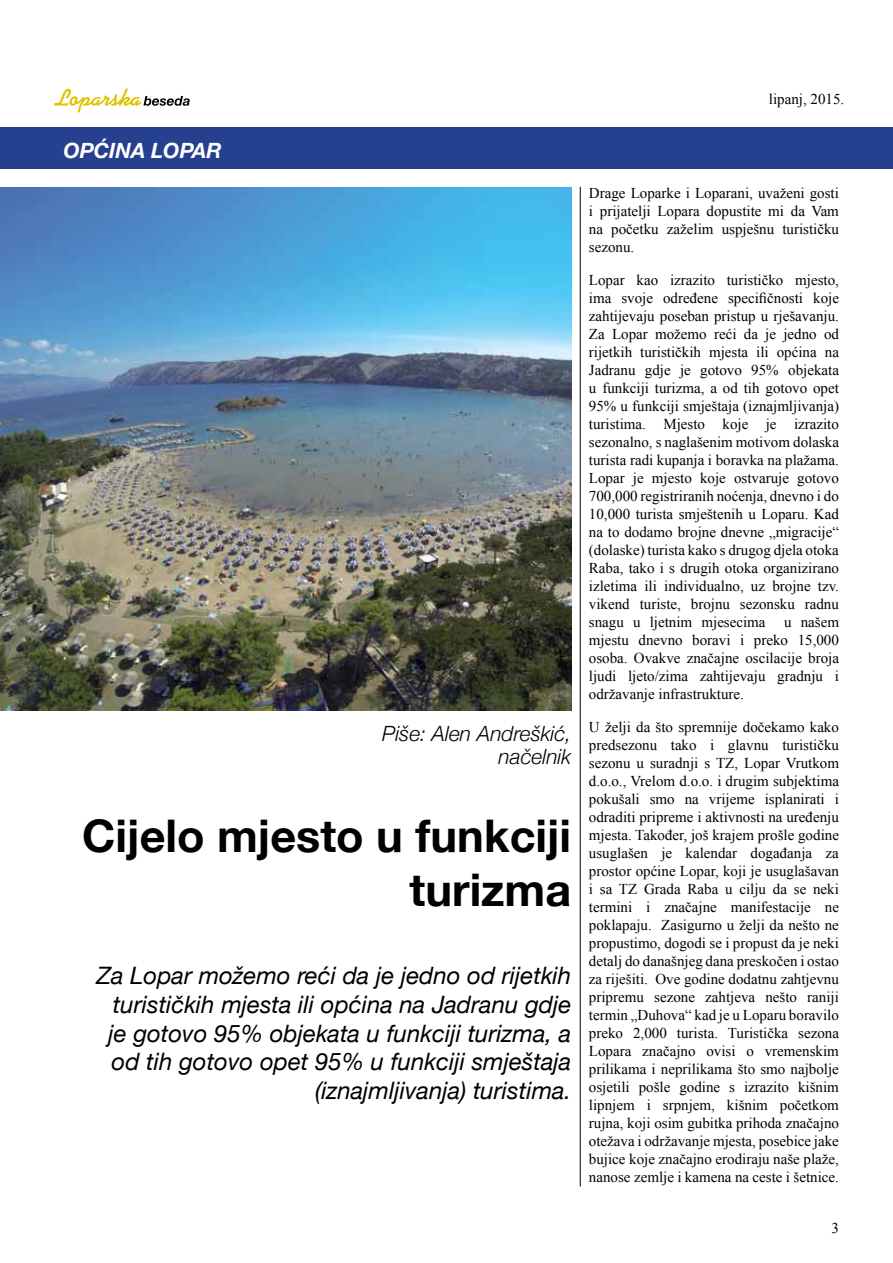
<style>
.page{position:relative;width:893px;height:1263px;background:#fff}
.page>*{position:absolute;margin:0;border:0;box-sizing:border-box;transform-origin:0 0}
.t1{font:700 45px/54px "Helvetica Neue";color:#000;text-align:right}
.t2{font:italic 24px/28.8px "Helvetica Neue";color:#000;text-align:right}
.t3{font:italic 300 21px/23.1px "Helvetica Neue";color:#000;text-align:right}
.t4{font:italic 700 21px "Helvetica Neue";color:#fff}
.t5{font:15px/18px "Times New Roman";color:#000;text-align:justify}
</style>
<div class="page">
<hr style="left:580px;top:187px;width:1px;height:999px;background:#000">
<svg style="left:54px;top:88px;width:136px;height:25px"></svg>
<div style="left:0;top:128px;width:893px;height:41px;background:#25408f"></div>
<img style="left:0;top:187px;width:571px;height:523px">
<h3 class="t4" style="left:63px;top:134px;width:160px">OPĆINA LOPAR</h3>
<h3 class="t3" style="left:382px;top:721px;width:191px">Piše: Alen Andreškić, načelnik</h3>
<h1 class="t1" style="left:82px;top:806px;width:490px">Cijelo mjesto u funkciji turizma</h1>
<h2 class="t2" style="left:96px;top:960px;width:476px">Za Lopar možemo reći da je jedno od rijetkih turističkih mjesta ili općina na Jadranu gdje je gotovo 95% objekata u funkciji turizma, a od tih gotovo opet 95% u funkciji smještaja (iznajmljivanja) turistima.</h2>
<p class="t5" style="left:769px;top:90px;width:77px">lipanj, 2015.</p>
<p class="t5" style="left:589px;top:183px;width:252px">Drage Loparke i Loparani, uvaženi gosti i prijatelji Lopara dopustite mi da Vam na početku zaželim uspješnu turističku sezonu.</p>
<p class="t5" style="left:589px;top:270px;width:252px">Lopar kao izrazito turističko mjesto, ima svoje određene specifičnosti koje zahtijevaju poseban pristup u rješavanju.<br>Za Lopar možemo reći da je jedno od rijetkih turističkih mjesta ili općina na Jadranu gdje je gotovo 95% objekata u funkciji turizma, a od tih gotovo opet 95% u funkciji smještaja (iznajmljivanja) turistima. Mjesto koje je izrazito sezonalno, s naglašenim motivom dolaska turista radi kupanja i boravka na plažama.<br>Lopar je mjesto koje ostvaruje gotovo 700,000 registriranih noćenja, dnevno i do 10,000 turista smještenih u Loparu. Kad na to dodamo brojne dnevne „migracije“ (dolaske) turista kako s drugog djela otoka Raba, tako i s drugih otoka organizirano izletima ili individualno, uz brojne tzv. vikend turiste, brojnu sezonsku radnu snagu u ljetnim mjesecima u našem mjestu dnevno boravi i preko 15,000 osoba. Ovakve značajne oscilacije broja ljudi ljeto/zima zahtijevaju gradnju i održavanje infrastrukture.</p>
<p class="t5" style="left:589px;top:717px;width:252px">U želji da što spremnije dočekamo kako predsezonu tako i glavnu turističku sezonu u suradnji s TZ, Lopar Vrutkom d.o.o., Vrelom d.o.o. i drugim subjektima pokušali smo na vrijeme isplanirati i odraditi pripreme i aktivnosti na uređenju mjesta. Također, još krajem prošle godine usuglašen je kalendar događanja za prostor općine Lopar, koji je usuglašavan i sa TZ Grada Raba u cilju da se neki termini i značajne manifestacije ne poklapaju. Zasigurno u želji da nešto ne propustimo, dogodi se i propust da je neki detalj do današnjeg dana preskočen i ostao za riješiti. Ove godine dodatnu zahtjevnu pripremu sezone zahtjeva nešto raniji termin „Duhova“ kad je u Loparu boravilo preko 2,000 turista. Turistička sezona Lopara značajno ovisi o vremenskim prilikama i neprilikama što smo najbolje osjetili pošle godine s izrazito kišnim lipnjem i srpnjem, kišnim početkom rujna, koji osim gubitka prihoda značajno otežava i održavanje mjesta, posebice jake bujice koje značajno erodiraju naše plaže, nanose zemlje i kamena na ceste i šetnice.</p>
<p class="t5" style="left:831px;top:1219px;width:9px">3</p>
</div>
